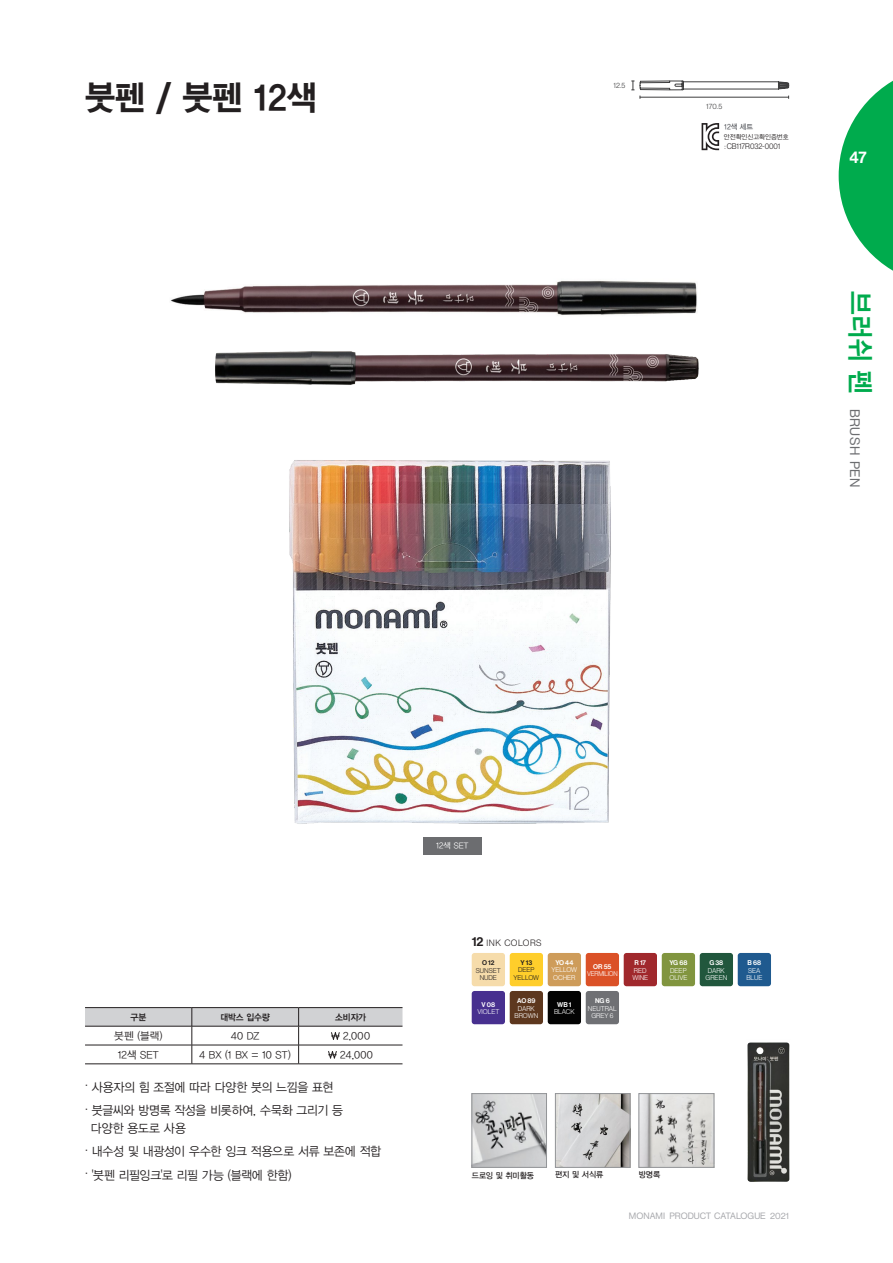
<style>
.page{position:relative;width:893px;height:1263px;background:#fff}
.page>*{position:absolute;margin:0;border:0;box-sizing:border-box;transform-origin:0 0}
.t1{font:34.5px "YDVYGO15";letter-spacing:-.01em;color:#231f20;scale:.95 1}
.t2{font:16.5px "N Haas Grotesk DS Pro 65 Md";color:#fff;scale:.95 1}
.t3{font:13.5px "N Haas Grotesk DS Pro 55 Rg";letter-spacing:.045em;color:#6c6d70}
.t4{font:12.45px/23.5px "YDVYGO12";letter-spacing:-.015em;color:#231f20;scale:.95 1}
.t5{font:10.5px "YDVYGO12";letter-spacing:.01em;color:#231f20}
.t6{font:9px "N Haas Grotesk DS Pro 55 Rg";color:#a8a9ad}
.t7{font:9px "YDVYGO14";letter-spacing:-.015em;color:#231f20;scale:.95 1}
.t8{font:9px "N Haas Grotesk DS Pro 45 Lt";letter-spacing:.05em;color:#231f20}
.t9{font:8.25px "YDVYGO13";letter-spacing:-.005em;color:#231f20;scale:.95 1}
.t10{font:8.25px "YDVYGO12";letter-spacing:.01em;color:#fff}
.t11{font:7.95px "N Haas Grotesk DS Pro 45 Lt";color:#231f20;scale:.95 1}
.t12{font:7.5px "N Haas Grotesk DS Pro 45 Lt";color:#3e3e3f}
.t13{font:7.5px "YDVYGO13";color:#5b5d62;scale:.95 1}
.t14{font:6.75px/7.5px "N Haas Grotesk DS Pro 45 Lt";color:#fff}
.t15{font:6.75px "N Haas Grotesk DS Pro 65 Md";color:#fff}
.t16{font:6.75px/7.5px "N Haas Grotesk DS Pro 45 Lt";color:#231f20;text-align:center}
.t17{font:6.75px "YDVYGO12";color:#231f20;scale:.95 1}
.t18{font:6.75px "N Haas Grotesk DS Pro 45 Lt";letter-spacing:-.025em;color:#fff;scale:.95 1}
.t19{font:6.75px "N Haas Grotesk DS Pro 65 Md";color:#231f20}
.s1{font-family:"YDVYGO14";font-size:27px;color:#00ab4d}
.s2{font-family:"N Haas Grotesk DS Pro 65 Md";font-size:12.75px}
</style>
<div class="page">
<img style="left:557px;top:1095px;width:71px;height:70px">
<div style="left:555px;top:1093px;width:75px;height:74px;border:1px solid #939598"></div>
<img style="left:474px;top:1095px;width:71px;height:70px">
<div style="left:472px;top:1093px;width:75px;height:74px;border:1px solid #939598"></div>
<img style="left:641px;top:1095px;width:71px;height:70px">
<div style="left:639px;top:1093px;width:75px;height:74px;border:1px solid #939598"></div>
<svg style="left:640px;top:81px;width:149px;height:9px"></svg>
<hr style="left:640px;top:97px;width:149px;height:1px;background:#3e3e3f">
<svg style="left:631px;top:81px;width:3px;height:10px"></svg>
<img style="left:747px;top:1042px;width:43px;height:140px">
<div style="left:472px;top:953px;width:33px;height:33px;background:#f6dcab;border-radius:3px"></div>
<div style="left:510px;top:953px;width:33px;height:33px;background:#ffce2b;border-radius:3px"></div>
<div style="left:548px;top:953px;width:33px;height:33px;background:#ce9c5a;border-radius:3px"></div>
<div style="left:586px;top:953px;width:33px;height:33px;background:#db5127;border-radius:3px"></div>
<div style="left:624px;top:953px;width:33px;height:33px;background:#a0282c;border-radius:3px"></div>
<div style="left:662px;top:953px;width:33px;height:33px;background:#81953f;border-radius:3px"></div>
<div style="left:700px;top:953px;width:33px;height:33px;background:#21573d;border-radius:3px"></div>
<div style="left:738px;top:953px;width:33px;height:33px;background:#1f5a8f;border-radius:3px"></div>
<div style="left:472px;top:991px;width:33px;height:33px;background:#47308f;border-radius:3px"></div>
<div style="left:510px;top:991px;width:33px;height:33px;background:#5d371e;border-radius:3px"></div>
<div style="left:548px;top:991px;width:33px;height:33px;background:#030303;border-radius:3px"></div>
<div style="left:586px;top:991px;width:33px;height:33px;background:#6f7074;border-radius:3px"></div>
<svg style="left:85px;top:1007px;width:317px;height:57px"></svg>
<svg style="left:702px;top:123px;width:17px;height:27px"></svg>
<svg style="left:839px;top:80px;width:54px;height:191px"></svg>
<img style="left:289px;top:460px;width:322px;height:378px">
<img style="left:170px;top:280px;width:527px;height:35px">
<img style="left:215px;top:351px;width:484px;height:34px">
<div style="left:423px;top:838px;width:58px;height:17px;background:#6c6d70"></div>
<h1 class="t1" style="left:85px;top:77px;width:245px">붓펜 / 붓펜 12색</h1>
<p class="t12" style="left:614px;top:82px;width:13px">12.5</p>
<p class="t12" style="left:706px;top:102px;width:18px">170.5</p>
<p class="t13" style="left:724px;top:123px;width:32px">12색 세트</p>
<p class="t11" style="left:724px;top:142px;width:60px">: CB117R032-0001</p>
<p class="t17" style="left:724px;top:133px;width:70px">안전확인신고확인증번호</p>
<h2 class="t2" style="left:850px;top:148px;width:19px">47</h2>
<p class="t3" style="left:863px;top:291px;width:197px;rotate:90deg"><span class="s1">브러쉬 펜</span> BRUSH PEN</p>
<p class="t10" style="left:436px;top:841px;width:34px">12색 SET</p>
<p class="t8" style="left:472px;top:938px;width:71px"><span class="s2">12</span> INK COLORS</p>
<p class="t19" style="left:482px;top:959px;width:14px">O 12</p>
<p class="t16" style="left:476px;top:966px;width:26px">SUNSET<br>NUDE</p>
<p class="t19" style="left:520px;top:958px;width:13px">Y 13</p>
<p class="t16" style="left:513px;top:966px;width:27px">DEEP<br>YELLOW</p>
<p class="t15" style="left:555px;top:959px;width:20px">YO 44</p>
<p class="t14" style="left:551px;top:966px;width:27px">YELLOW<br>OCHER</p>
<p class="t15" style="left:593px;top:962px;width:20px">OR 55</p>
<p class="t18" style="left:587px;top:970px;width:34px">VERMILION</p>
<p class="t15" style="left:634px;top:959px;width:13px">R 17</p>
<p class="t14" style="left:632px;top:966px;width:17px">RED<br>WINE</p>
<p class="t15" style="left:517px;top:997px;width:20px">AO 89</p>
<p class="t14" style="left:518px;top:1004px;width:18px">DARK</p>
<p class="t15" style="left:595px;top:997px;width:16px">NG 6</p>
<p class="t14" style="left:588px;top:1004px;width:30px;text-align:center">NEUTRAL<br>GREY 6</p>
<p class="t15" style="left:482px;top:1000px;width:15px">V 08</p>
<p class="t14" style="left:477px;top:1008px;width:24px">VIOLET</p>
<p class="t15" style="left:557px;top:1000px;width:16px">WB 1</p>
<p class="t14" style="left:554px;top:1008px;width:22px">BLACK</p>
<p class="t7" style="left:130px;top:1012px;width:18px">구분</p>
<p class="t7" style="left:221px;top:1012px;width:53px">대박스 입수량</p>
<p class="t7" style="left:335px;top:1012px;width:34px">소비자가</p>
<p class="t14" style="left:515px;top:1012px;width:25px">BROWN</p>
<p class="t5" style="left:114px;top:1030px;width:50px">붓펜 (블랙)</p>
<p class="t5" style="left:231px;top:1030px;width:30px">40 DZ</p>
<p class="t5" style="left:343px;top:1030px;width:28px">2,000</p>
<p class="t5" style="left:118px;top:1049px;width:42px">12색 SET</p>
<p class="t5" style="left:200px;top:1049px;width:93px">4 BX (1 BX = 10 ST)</p>
<p class="t5" style="left:340px;top:1049px;width:34px">24,000</p>
<p class="t4" style="left:85px;top:1075px;width:273px">· 사용자의 힘 조절에 따라 다양한 붓의 느낌을 표현<br>· 붓글씨와 방명록 작성을 비롯하여, 수묵화 그리기 등</p>
<p class="t4" style="left:85px;top:1116px;width:313px;text-indent:6px">다양한 용도로 사용<br>· 내수성 및 내광성이 우수한 잉크 적용으로 서류 보존에 적합 · '붓펜 리필잉크'로 리필 가능 (블랙에 한함)</p>
<p class="t9" style="left:472px;top:1171px;width:67px">드로잉 및 취미활동</p>
<p class="t9" style="left:555px;top:1170px;width:52px">편지 및 서식류</p>
<p class="t9" style="left:639px;top:1170px;width:24px">방명록</p>
<p class="t15" style="left:669px;top:959px;width:19px">YG 68</p>
<p class="t14" style="left:669px;top:966px;width:20px">DEEP<br>OLIVE</p>
<p class="t15" style="left:709px;top:959px;width:15px">G 38</p>
<p class="t14" style="left:705px;top:966px;width:23px;text-align:center">DARK<br>GREEN</p>
<p class="t15" style="left:748px;top:959px;width:15px">B 68</p>
<p class="t14" style="left:746px;top:966px;width:17px">SEA<br>BLUE</p>
<p class="t6" style="left:629px;top:1211px;width:161px">MONAMI PRODUCT CATALOGUE 2021</p>
</div>
